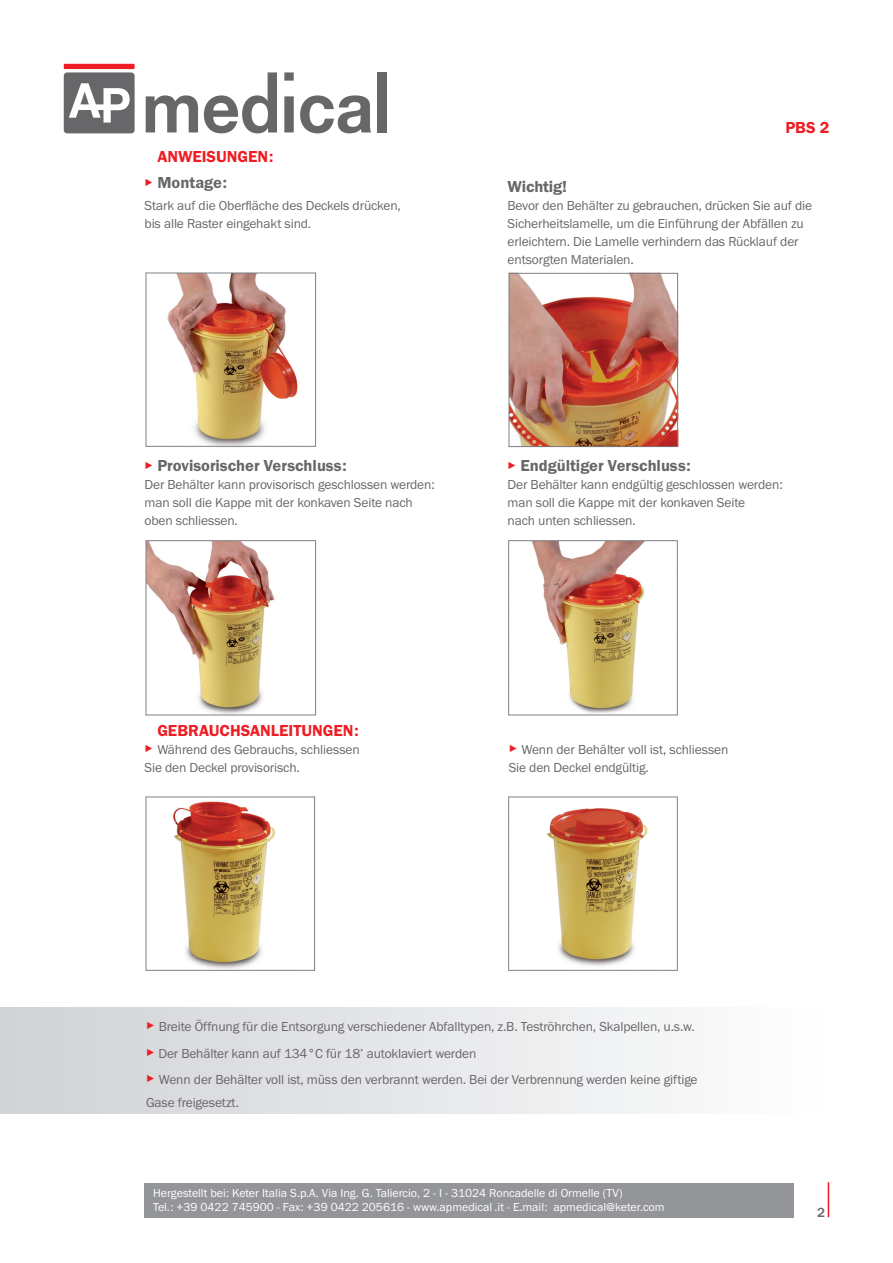
<style>
.page{position:relative;width:893px;height:1263px;background:#fff}
.page>*{position:absolute;margin:0;border:0;box-sizing:border-box;transform-origin:0 0}
.t1{font:16.5px "Franklin Gothic URW Dem";color:#67676a}
.t2{font:16.5px "Franklin Gothic URW Dem";color:#ee1d23}
.t3{font:13.5px "Franklin Gothic URW Boo";letter-spacing:-.01em;color:#67676a}
.t4{font:500 13.5px "Franklin Gothic";color:#67676a}
.t5{font:12px "Franklin Gothic URW Boo";color:#fff}
.s1{font-family:"Franklin Gothic URW Boo";color:#ee1d23}
.s2{font-size:16.5px;color:#ee1d23}
</style>
<div class="page">
<hr style="left:828px;top:1182px;width:1px;height:35px;background:#ee1d23">
<div style="left:145px;top:1183px;width:649px;height:34px;background:#939598"></div>
<img style="left:145px;top:272px;width:171px;height:175px">
<img style="left:508px;top:272px;width:171px;height:175px">
<img style="left:145px;top:540px;width:171px;height:176px">
<img style="left:508px;top:540px;width:170px;height:176px">
<img style="left:145px;top:796px;width:171px;height:175px">
<img style="left:508px;top:796px;width:170px;height:175px">
<div style="left:0;top:1008px;width:829px;height:105px;background:linear-gradient(to right,#d0d2d4,#fefefe)"></div>
<div style="left:64px;top:72px;width:71px;height:61px;background:#67676a;border-radius:3px"></div>
<svg style="left:146px;top:95px;width:52px;height:37px"></svg>
<svg style="left:204px;top:72px;width:73px;height:61px"></svg>
<svg style="left:284px;top:72px;width:10px;height:60px"></svg>
<svg style="left:300px;top:95px;width:71px;height:38px"></svg>
<div style="left:378px;top:72px;width:9px;height:60px;background:#67676a"></div>
<div style="left:64px;top:64px;width:71px;height:5px;background:#ee1d23"></div>
<svg style="left:69px;top:83px;width:61px;height:40px"></svg>
<p class="t2" style="left:157px;top:146px;width:118px">ANWEISUNGEN:</p>
<p class="t1" style="left:145px;top:173px;width:84px"><span class="s1">▸</span> Montage:</p>
<p class="t3" style="left:145px;top:197px;width:258px">Stark auf die Oberfläche des Deckels drücken,</p>
<p class="t3" style="left:145px;top:215px;width:168px">bis alle Raster eingehakt sind.</p>
<p class="t2" style="left:785px;top:117px;width:46px">PBS 2</p>
<p class="t1" style="left:508px;top:176px;width:61px">Wichtig!</p>
<p class="t3" style="left:508px;top:197px;width:306px">Bevor den Behälter zu gebrauchen, drücken Sie auf die</p>
<p class="t3" style="left:508px;top:215px;width:298px">Sicherheitslamelle, um die Einführung der Abfällen zu</p>
<p class="t3" style="left:508px;top:233px;width:293px">erleichtern. Die Lamelle verhindern das Rücklauf der</p>
<p class="t3" style="left:508px;top:251px;width:128px">entsorgten Materialen.</p>
<p class="t1" style="left:145px;top:455px;width:204px"><span class="s1">▸</span> Provisorischer Verschluss:</p>
<p class="t3" style="left:145px;top:476px;width:292px">Der Behälter kann provisorisch geschlossen werden:</p>
<p class="t3" style="left:145px;top:494px;width:270px">man soll die Kappe mit der konkaven Seite nach</p>
<p class="t3" style="left:145px;top:512px;width:95px">oben schliessen.</p>
<p class="t1" style="left:508px;top:455px;width:185px"><span class="s1">▸</span> Endgültiger Verschluss:</p>
<p class="t3" style="left:508px;top:476px;width:277px">Der Behälter kann endgültig geschlossen werden:</p>
<p class="t3" style="left:508px;top:494px;width:239px">man soll die Kappe mit der konkaven Seite</p>
<p class="t3" style="left:508px;top:512px;width:130px">nach unten schliessen.</p>
<p class="t2" style="left:157px;top:721px;width:203px">GEBRAUCHSANLEITUNGEN:</p>
<p class="t3" style="left:145px;top:741px;width:217px"><span class="s2">▸</span> Während des Gebrauchs, schliessen</p>
<p class="t3" style="left:145px;top:759px;width:157px">Sie den Deckel provisorisch.</p>
<p class="t3" style="left:509px;top:741px;width:221px"><span class="s2">▸</span> Wenn der Behälter voll ist, schliessen</p>
<p class="t3" style="left:509px;top:759px;width:142px">Sie den Deckel endgültig.</p>
<p class="t3" style="left:146px;top:1018px;width:550px"><span class="s2">▸</span> Breite Öffnung für die Entsorgung verschiedener Abfalltypen, z.B. Teströhrchen, Skalpellen, u.s.w.</p>
<p class="t3" style="left:146px;top:1044px;width:332px"><span class="s2">▸</span> Der Behälter kann auf 134°C für 18’ autoklaviert werden</p>
<p class="t3" style="left:146px;top:1071px;width:553px"><span class="s2">▸</span> Wenn der Behälter voll ist, müss den verbrannt werden. Bei der Verbrennung werden keine giftige</p>
<p class="t3" style="left:146px;top:1094px;width:94px">Gase freigesetzt.</p>
<p class="t5" style="left:153px;top:1186px;width:471px">Hergestellt bei: Keter Italia S.p.A. Via Ing. G. Taliercio, 2 - I - 31024 Roncadelle di Ormelle (TV)</p>
<p class="t5" style="left:153px;top:1199px;width:513px">Tel.: +39 0422 745900 - Fax: +39 0422 205616 - www.apmedical .it - E.mail: apmedical@keter.com</p>
<p class="t4" style="left:817px;top:1204px;width:9px">2</p>
</div>
